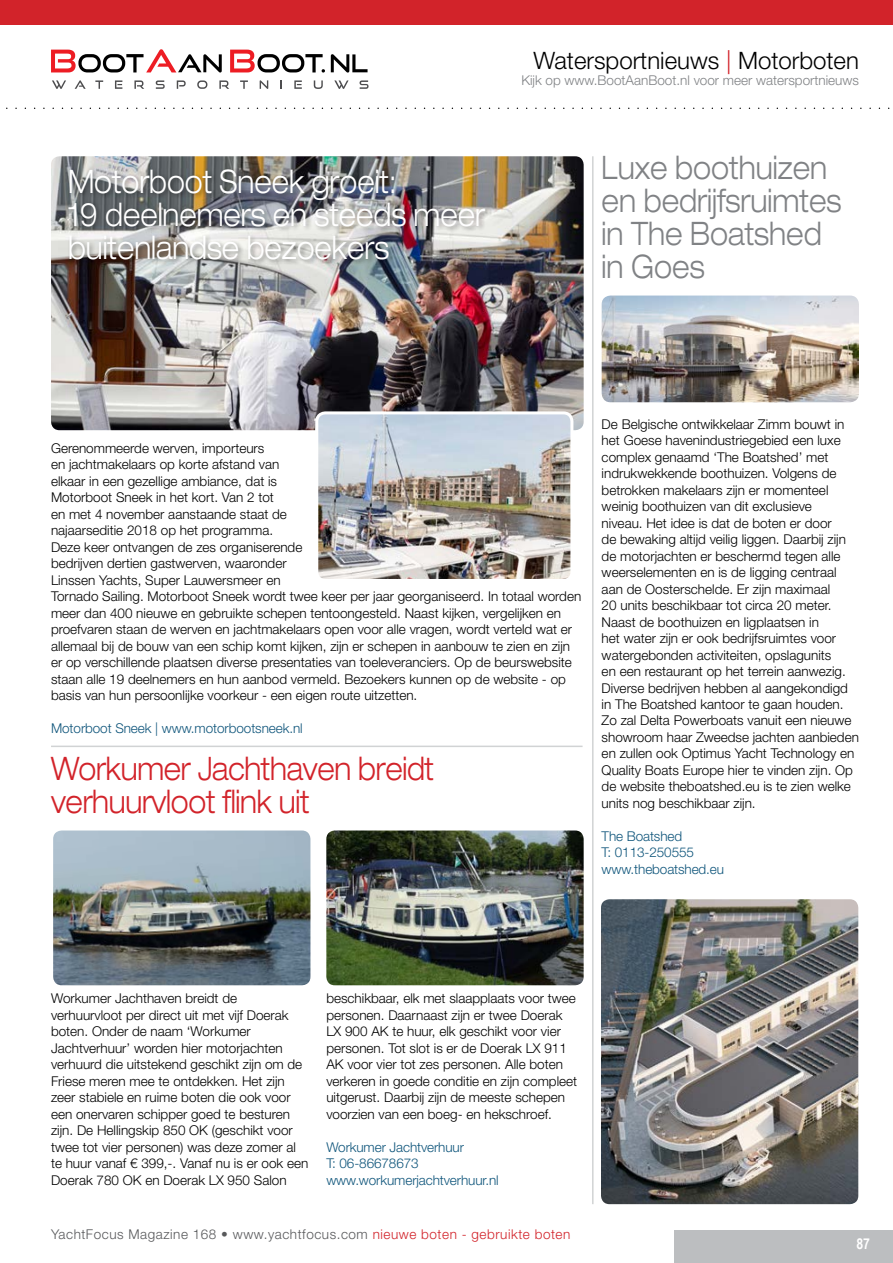
<style>
.page{position:relative;width:893px;height:1263px;background:#fff}
.page>*{position:absolute;margin:0;border:0;box-sizing:border-box;transform-origin:0 0}
.t1{font:300 expanded 32.4px/33px "Helvetica Neue LT Std";color:#fff;scale:.82 1}
.t2{font:300 expanded 32.4px/33px "Helvetica Neue LT Std";color:#808285;scale:.83 1}
.t3{font:300 expanded 32.4px/33px "Helvetica Neue LT Std";letter-spacing:-.01em;color:#d2232a;scale:.82 1}
.t4{font:300 24px "Helvetica Neue LT Std";color:#000}
.t5{font:700 15px "Arial Narrow";color:#fff}
.t6{font:300 13.5px/16.5px "Helvetica Neue LT Std";color:#000}
.t7{font:300 13.5px/16.5px "Helvetica Neue LT Std";letter-spacing:-.005em;color:#0f557b}
.t8{font:300 13.5px "Helvetica Neue LT Std";letter-spacing:.04em;color:#58595b}
.t9{font:300 13.5px "Helvetica Neue LT Std";color:#808285}
.s1{color:#d2232a}
</style>
<div class="page">
<div style="left:0;top:0;width:893px;height:25px;background:#d2232a"></div>
<svg style="left:51px;top:49px;width:171px;height:24px"></svg>
<svg style="left:230px;top:50px;width:95px;height:23px"></svg>
<svg style="left:331px;top:54px;width:37px;height:19px"></svg>
<svg style="left:52px;top:80px;width:14px;height:9px"></svg>
<svg style="left:75px;top:80px;width:11px;height:9px"></svg>
<svg style="left:95px;top:80px;width:8px;height:9px"></svg>
<svg style="left:115px;top:80px;width:7px;height:9px"></svg>
<svg style="left:134px;top:80px;width:10px;height:9px"></svg>
<svg style="left:156px;top:80px;width:9px;height:9px"></svg>
<svg style="left:177px;top:80px;width:9px;height:9px"></svg>
<svg style="left:197px;top:80px;width:10px;height:9px"></svg>
<svg style="left:219px;top:80px;width:10px;height:9px"></svg>
<svg style="left:240px;top:80px;width:8px;height:9px"></svg>
<svg style="left:260px;top:80px;width:8px;height:9px"></svg>
<svg style="left:294px;top:80px;width:8px;height:9px"></svg>
<svg style="left:314px;top:80px;width:9px;height:9px"></svg>
<svg style="left:334px;top:80px;width:15px;height:9px"></svg>
<svg style="left:360px;top:80px;width:8px;height:9px"></svg>
<img style="left:51px;top:156px;width:533px;height:274px">
<hr style="left:51px;top:746px;width:532px;height:1px;background:#d1d3d4">
<hr style="left:592px;top:156px;width:2px;height:1048px;background:#d1d3d4">
<img style="left:602px;top:296px;width:257px;height:106px">
<div style="left:66px;top:167px;width:426px;height:98px;background:#000;opacity:.4"></div>
<img style="left:53px;top:830px;width:257px;height:155px">
<img style="left:326px;top:830px;width:258px;height:155px">
<img style="left:601px;top:899px;width:257px;height:305px">
<img style="left:319px;top:413px;width:253px;height:165px">
<div style="left:315px;top:411px;width:258px;height:171px;border:3px solid #fff;border-radius:9px"></div>
<div style="left:674px;top:1230px;width:219px;height:33px;background:#bcbec0"></div>
<h1 class="t1" style="left:68px;top:164px;width:510px">Motorboot Sneek groeit:<br>19 deelnemers en steeds meer buitenlandse bezoekers</h1>
<h2 class="t4" style="left:534px;top:45px;width:327px">Watersportnieuws <span class="s1">|</span> Motorboten</h2>
<p class="t9" style="left:521px;top:72px;width:339px">Kijk op www.BootAanBoot.nl voor meer watersportnieuws</p>
<h1 class="t2" style="left:602px;top:150px;width:291px">Luxe boothuizen en bedrijfsruimtes in The Boatshed in Goes</h1>
<p class="t6" style="left:51px;top:440px;width:532px">Gerenommeerde werven, importeurs<br>en jachtmakelaars op korte afstand van<br>elkaar in een gezellige ambiance, dat is<br>Motorboot Sneek in het kort. Van 2 tot<br>en met 4 november aanstaande staat de<br>najaarseditie 2018 op het programma.<br>Deze keer ontvangen de zes organiserende<br>bedrijven dertien gastwerven, waaronder<br>Linssen Yachts, Super Lauwersmeer en<br>Tornado Sailing. Motorboot Sneek wordt twee keer per jaar georganiseerd. In totaal worden meer dan 400 nieuwe en gebruikte schepen tentoongesteld. Naast kijken, vergelijken en proefvaren staan de werven en jachtmakelaars open voor alle vragen, wordt verteld wat er allemaal bij de bouw van een schip komt kijken, zijn er schepen in aanbouw te zien en zijn er op verschillende plaatsen diverse presentaties van toeleveranciers. Op de beurswebsite staan alle 19 deelnemers en hun aanbod vermeld. Bezoekers kunnen op de website - op basis van hun persoonlijke voorkeur - een eigen route uitzetten.</p>
<p class="t7" style="left:51px;top:720px;width:253px">Motorboot Sneek | www.motorbootsneek.nl</p>
<h1 class="t3" style="left:51px;top:752px;width:469px">Workumer Jachthaven breidt verhuurvloot flink uit</h1>
<p class="t6" style="left:602px;top:415px;width:259px">De Belgische ontwikkelaar Zimm bouwt in het Goese havenindustriegebied een luxe complex genaamd ‘The Boatshed’ met indrukwekkende boothuizen. Volgens de betrokken makelaars zijn er momenteel weinig boothuizen van dit exclusieve<br>niveau. Het idee is dat de boten er door<br>de bewaking altijd veilig liggen. Daarbij zijn de motorjachten er beschermd tegen alle weerselementen en is de ligging centraal aan de Oosterschelde. Er zijn maximaal<br>20 units beschikbaar tot circa 20 meter.<br>Naast de boothuizen en ligplaatsen in<br>het water zijn er ook bedrijfsruimtes voor watergebonden activiteiten, opslagunits<br>en een restaurant op het terrein aanwezig.<br>Diverse bedrijven hebben al aangekondigd in The Boatshed kantoor te gaan houden.<br>Zo zal Delta Powerboats vanuit een nieuwe showroom haar Zweedse jachten aanbieden en zullen ook Optimus Yacht Technology en Quality Boats Europe hier te vinden zijn. Op de website theboatshed.eu is te zien welke units nog beschikbaar zijn.</p>
<p class="t7" style="left:602px;top:828px;width:124px">The Boatshed<br>T: 0113-250555 www.theboatshed.eu</p>
<p class="t6" style="left:51px;top:990px;width:259px">Workumer Jachthaven breidt de verhuurvloot per direct uit met vijf Doerak boten. Onder de naam ‘Workumer Jachtverhuur’ worden hier motorjachten verhuurd die uitstekend geschikt zijn om de Friese meren mee te ontdekken. Het zijn zeer stabiele en ruime boten die ook voor een onervaren schipper goed te besturen zijn. De Hellingskip 850 OK (geschikt voor twee tot vier personen) was deze zomer al te huur vanaf € 399,-. Vanaf nu is er ook een Doerak 780 OK en Doerak LX 950 Salon</p>
<p class="t6" style="left:326px;top:990px;width:252px">beschikbaar, elk met slaapplaats voor twee personen. Daarnaast zijn er twee Doerak LX 900 AK te huur, elk geschikt voor vier personen. Tot slot is er de Doerak LX 911<br>AK voor vier tot zes personen. Alle boten verkeren in goede conditie en zijn compleet uitgerust. Daarbij zijn de meeste schepen voorzien van een boeg- en hekschroef.</p>
<p class="t7" style="left:326px;top:1138px;width:174px">Workumer Jachtverhuur<br>T: 06-86678673 www.workumerjachtverhuur.nl</p>
<p class="t8" style="left:51px;top:1226px;width:521px">YachtFocus Magazine 168 • www.yachtfocus.com <span class="s1">nieuwe boten - gebruikte boten</span></p>
<p class="t5" style="left:856px;top:1232px;width:15px">87</p>
</div>
